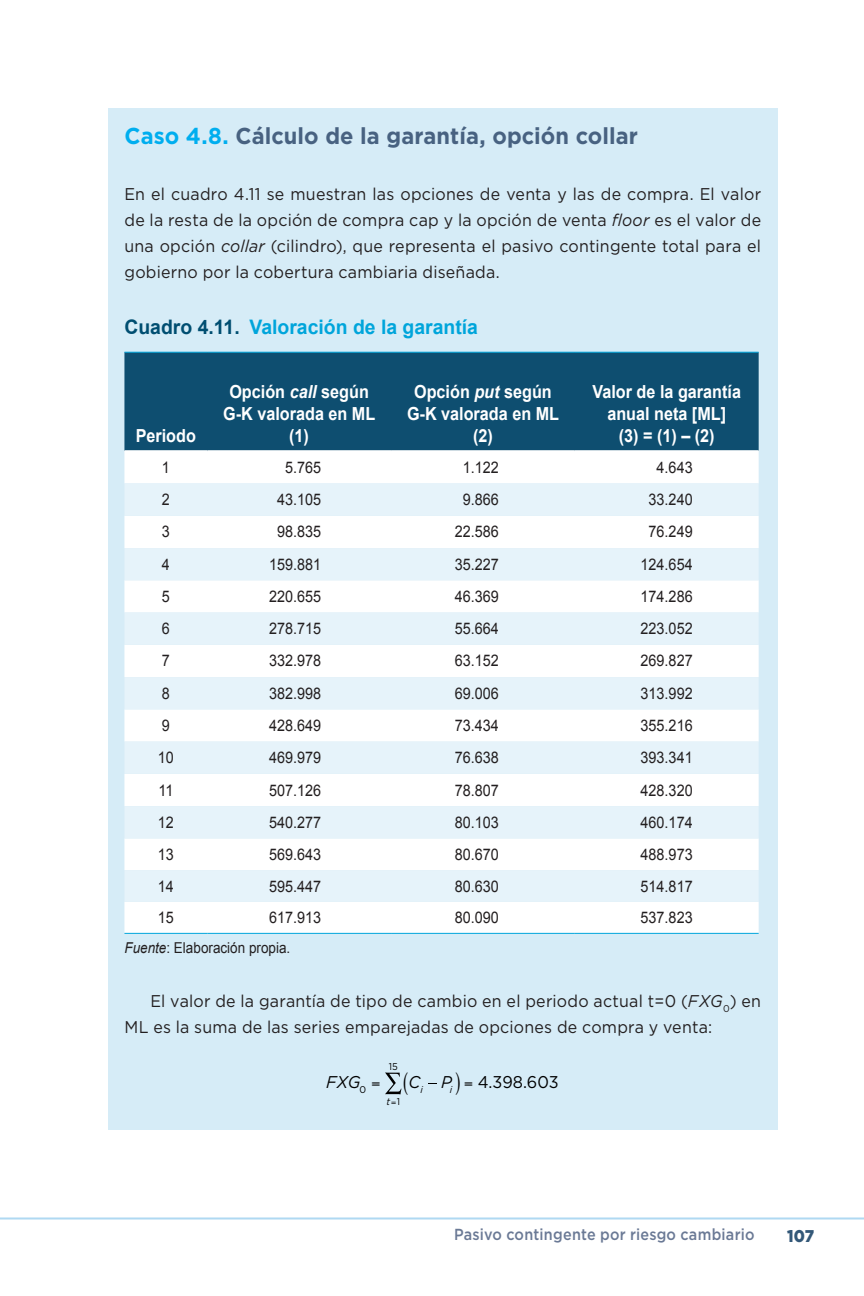
<style>
.page{position:relative;width:864px;height:1296px;background:#fff}
.page>*{position:absolute;margin:0;border:0;box-sizing:border-box;transform-origin:0 0}
.t1{font:700 23px "Gotham";letter-spacing:.005em;color:#486281;scale:.95 1}
.t2{font:700 20px "Arial";color:#00a5db}
.t3{font:700 18px/22px "Arial";color:#fff;text-align:center;scale:.9 1}
.t4{font:17px/26px "Gotham";letter-spacing:.015em;color:#231f20;text-align:justify;scale:.94 1}
.t5{font:17px "Gotham";color:#000;scale:.95 1}
.t6{font:italic 17px "Gotham";color:#000;scale:.95 1}
.t7{font:900 17px "Gotham";color:#335878;scale:.9 1}
.t8{font:16px "Arial";color:#231f20;scale:.9 1}
.t9{font:500 16px "Gotham";letter-spacing:.015em;color:#6a7995;scale:.9 1}
.t10{font:15px "Arial";color:#231f20;scale:.9 1}
.t11{font:italic 9.8px "Gotham";color:#000;scale:.95 1}
.t12{font:9.8px "Gotham";color:#000;scale:.95 1}
.s1{color:#00aeef}
.s2{font-style:italic}
.s3{color:#004e71}
.s4{font-style:normal}
</style>
<div class="page">
<div style="left:108px;top:108px;width:670px;height:1022px;background:#d6ecf7"></div>
<div style="left:124px;top:353px;width:635px;height:97px;background:#0e4e70"></div>
<div style="left:124px;top:452px;width:635px;height:480px;background:#fff"></div>
<svg style="left:124px;top:483px;width:635px;height:419px;fill:#e6f3fa"></svg>
<hr style="left:124px;top:450px;width:83px;height:2px;background:#fff">
<hr style="left:207px;top:450px;width:184px;height:2px;background:#fff">
<hr style="left:391px;top:450px;width:184px;height:2px;background:#fff">
<hr style="left:575px;top:450px;width:184px;height:2px;background:#fff">
<hr style="left:124px;top:352px;width:83px;height:1px;background:#00a5db">
<hr style="left:207px;top:352px;width:184px;height:1px;background:#00a5db">
<hr style="left:391px;top:352px;width:184px;height:1px;background:#00a5db">
<hr style="left:575px;top:352px;width:184px;height:1px;background:#00a5db">
<hr style="left:124px;top:933px;width:83px;height:1px;background:#00a5db">
<hr style="left:207px;top:933px;width:184px;height:1px;background:#00a5db">
<hr style="left:391px;top:933px;width:184px;height:1px;background:#00a5db">
<hr style="left:575px;top:933px;width:184px;height:1px;background:#00a5db">
<hr style="left:0;top:1218px;width:864px;height:2px;background:#afd9f2">
<svg style="left:385px;top:1072px;width:17px;height:22px"></svg>
<h1 class="t1" style="left:124px;top:121px;width:542px"><span class="s1">Caso 4.8.</span> Cálculo de la garantía, opción collar</h1>
<p class="t4" style="left:124px;top:181px;width:679px">En el cuadro 4.11 se muestran las opciones de venta y las de compra. El valor de la resta de la opción de compra cap y la opción de venta <span class="s2">floor</span> es el valor de una opción <span class="s2">collar</span> (cilindro), que representa el pasivo contingente total para el gobierno por la cobertura cambiaria diseñada.</p>
<p class="t2" style="left:124px;top:313px;width:355px"><span class="s3">Cuadro 4.11.</span> Valoración de la garantía</p>
<p class="t3" style="left:136px;top:426px;width:69px">Periodo</p>
<p class="t3" style="left:223px;top:382px;width:171px">Opción <span class="s2">call</span> según<br>G-K valorada en ML (1)</p>
<p class="t3" style="left:407px;top:382px;width:171px">Opción <span class="s2">put</span> según<br>G-K valorada en ML (2)</p>
<p class="t3" style="left:592px;top:382px;width:167px">Valor de la garantía anual neta [ML]<br>(3) = (1) – (2)</p>
<p class="t8" style="left:162px;top:457px;width:10px">1</p>
<p class="t8" style="left:285px;top:457px;width:42px">5.765</p>
<p class="t8" style="left:463px;top:457px;width:42px">1.122</p>
<p class="t8" style="left:657px;top:457px;width:42px">4.643</p>
<p class="t8" style="left:162px;top:489px;width:10px">2</p>
<p class="t8" style="left:277px;top:489px;width:50px">43.105</p>
<p class="t8" style="left:463px;top:489px;width:42px">9.866</p>
<p class="t8" style="left:649px;top:489px;width:50px">33.240</p>
<p class="t8" style="left:162px;top:521px;width:10px">3</p>
<p class="t8" style="left:277px;top:521px;width:50px">98.835</p>
<p class="t8" style="left:455px;top:521px;width:50px">22.586</p>
<p class="t8" style="left:649px;top:521px;width:50px">76.249</p>
<p class="t8" style="left:162px;top:554px;width:10px">4</p>
<p class="t8" style="left:269px;top:554px;width:59px">159.881</p>
<p class="t8" style="left:455px;top:554px;width:50px">35.227</p>
<p class="t8" style="left:641px;top:554px;width:59px">124.654</p>
<p class="t8" style="left:162px;top:586px;width:10px">5</p>
<p class="t8" style="left:269px;top:586px;width:59px">220.655</p>
<p class="t8" style="left:455px;top:586px;width:50px">46.369</p>
<p class="t8" style="left:641px;top:586px;width:59px">174.286</p>
<p class="t8" style="left:162px;top:618px;width:10px">6</p>
<p class="t8" style="left:269px;top:618px;width:59px">278.715</p>
<p class="t8" style="left:455px;top:618px;width:50px">55.664</p>
<p class="t8" style="left:641px;top:618px;width:59px">223.052</p>
<p class="t8" style="left:162px;top:650px;width:10px">7</p>
<p class="t8" style="left:269px;top:650px;width:59px">332.978</p>
<p class="t8" style="left:455px;top:650px;width:50px">63.152</p>
<p class="t8" style="left:641px;top:650px;width:59px">269.827</p>
<p class="t8" style="left:162px;top:683px;width:10px">8</p>
<p class="t8" style="left:269px;top:683px;width:59px">382.998</p>
<p class="t8" style="left:455px;top:683px;width:50px">69.006</p>
<p class="t8" style="left:641px;top:683px;width:59px">313.992</p>
<p class="t8" style="left:162px;top:715px;width:10px">9</p>
<p class="t8" style="left:269px;top:715px;width:59px">428.649</p>
<p class="t8" style="left:455px;top:715px;width:50px">73.434</p>
<p class="t8" style="left:641px;top:715px;width:59px">355.216</p>
<p class="t8" style="left:158px;top:747px;width:19px">10</p>
<p class="t8" style="left:269px;top:747px;width:59px">469.979</p>
<p class="t8" style="left:455px;top:747px;width:50px">76.638</p>
<p class="t8" style="left:641px;top:747px;width:59px">393.341</p>
<p class="t8" style="left:158px;top:779px;width:18px">11</p>
<p class="t8" style="left:269px;top:779px;width:59px">507.126</p>
<p class="t8" style="left:455px;top:779px;width:50px">78.807</p>
<p class="t8" style="left:641px;top:779px;width:59px">428.320</p>
<p class="t8" style="left:158px;top:812px;width:19px">12</p>
<p class="t8" style="left:269px;top:812px;width:59px">540.277</p>
<p class="t8" style="left:455px;top:812px;width:50px">80.103</p>
<p class="t8" style="left:641px;top:812px;width:59px">460.174</p>
<p class="t8" style="left:158px;top:844px;width:19px">13</p>
<p class="t8" style="left:269px;top:844px;width:59px">569.643</p>
<p class="t8" style="left:455px;top:844px;width:50px">80.670</p>
<p class="t8" style="left:641px;top:844px;width:59px">488.973</p>
<p class="t8" style="left:158px;top:876px;width:19px">14</p>
<p class="t8" style="left:269px;top:876px;width:59px">595.447</p>
<p class="t8" style="left:455px;top:876px;width:50px">80.630</p>
<p class="t8" style="left:641px;top:876px;width:59px">514.817</p>
<p class="t8" style="left:158px;top:907px;width:19px">15</p>
<p class="t8" style="left:269px;top:907px;width:59px">617.913</p>
<p class="t8" style="left:455px;top:907px;width:50px">80.090</p>
<p class="t8" style="left:641px;top:907px;width:59px">537.823</p>
<p class="t10" style="left:124px;top:938px;width:186px"><span class="s2">Fuente</span>: Elaboración propia.</p>
<p class="t4" style="left:124px;top:987px;width:679px;text-indent:26px">El valor de la garantía de tipo de cambio en el periodo actual t=0 (<span class="s2">FXG</span><sub>0</sub>) en<br>ML es la suma de las series emparejadas de opciones de compra y venta:</p>
<p class="t12" style="left:389px;top:1060px;width:11px">15</p>
<p class="t6" style="left:326px;top:1071px;width:43px">FXG<sub>0</sub></p>
<p class="t6" style="left:409px;top:1071px;width:47px">C<sub>i</sub> P<sub>i</sub></p>
<p class="t5" style="left:478px;top:1071px;width:87px">4.398.603</p>
<p class="t11" style="left:387px;top:1095px;width:16px">t <span class="s4">1</span></p>
<p class="t9" style="left:454px;top:1224px;width:335px">Pasivo contingente por riesgo cambiario</p>
<p class="t7" style="left:787px;top:1224px;width:32px">107</p>
</div>
